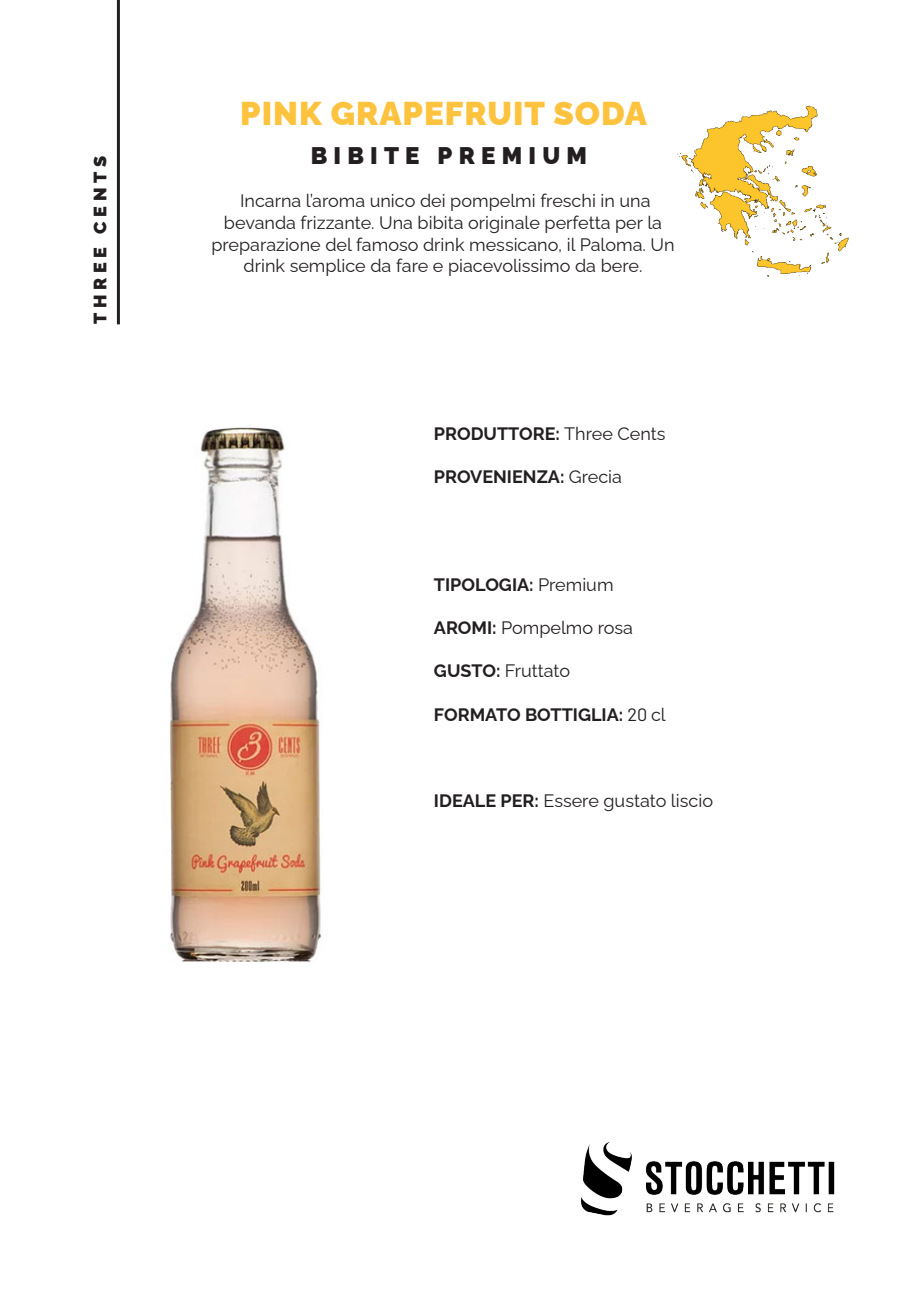
<style>
.page{position:relative;width:919px;height:1289px;background:#fff}
.page>*{position:absolute;margin:0;border:0;box-sizing:border-box;transform-origin:0 0}
.t1{font:900 33px "Raleway";letter-spacing:.03em;color:#fec33e}
.t2{font:900 24px "Raleway";letter-spacing:.26em;color:#231f20}
.t3{font:18px/21.6px "Raleway";color:#231f20;text-align:center}
.t4{font:700 18px "Raleway";color:#231f20}
.t5{font:900 18px "Raleway";letter-spacing:.26em;color:#231f20}
.s1{font-weight:400}
.s2{font-weight:700}
.s3{font-family:"Barlow";font-weight:400}
</style>
<div class="page">
<img style="left:581px;top:1141px;width:254px;height:75px">
<img style="left:170px;top:427px;width:151px;height:535px">
<img style="left:677px;top:105px;width:172px;height:172px">
<hr style="left:117px;top:0;width:3px;height:324px;background:#231f20">
<p class="t5" style="left:86px;top:324px;width:170px;rotate:-90deg">THREE CENTS</p>
<p class="t1" style="left:240px;top:87px;width:408px">PINK GRAPEFRUIT SODA</p>
<p class="t2" style="left:311px;top:137px;width:278px">BIBITE PREMIUM</p>
<p class="t3" style="left:211px;top:188px;width:464px">Incarna l’aroma unico dei pompelmi freschi in una bevanda frizzante. Una bibita originale perfetta per la preparazione del famoso drink messicano, il Paloma. Un drink semplice da fare e piacevolissimo da bere.</p>
<p class="t4" style="left:434px;top:419px;width:233px">PRODUTTORE: <span class="s1">Three Cents</span></p>
<p class="t4" style="left:434px;top:462px;width:189px">PROVENIENZA: <span class="s1">Grecia</span></p>
<p class="t4" style="left:434px;top:570px;width:181px">TIPOLOGIA: <span class="s1">Premium</span></p>
<p class="t3" style="left:434px;top:615px;width:201px"><span class="s2">AROMI:</span> Pompelmo rosa</p>
<p class="t3" style="left:434px;top:658px;width:138px"><span class="s2">GUSTO:</span> Fruttato</p>
<p class="t4" style="left:434px;top:699px;width:233px">FORMATO BOTTIGLIA: <span class="s3">20</span> <span class="s1">cl</span></p>
<p class="t3" style="left:434px;top:787px;width:280px"><span class="s2">IDEALE PER:</span> Essere gustato liscio</p>
</div>
